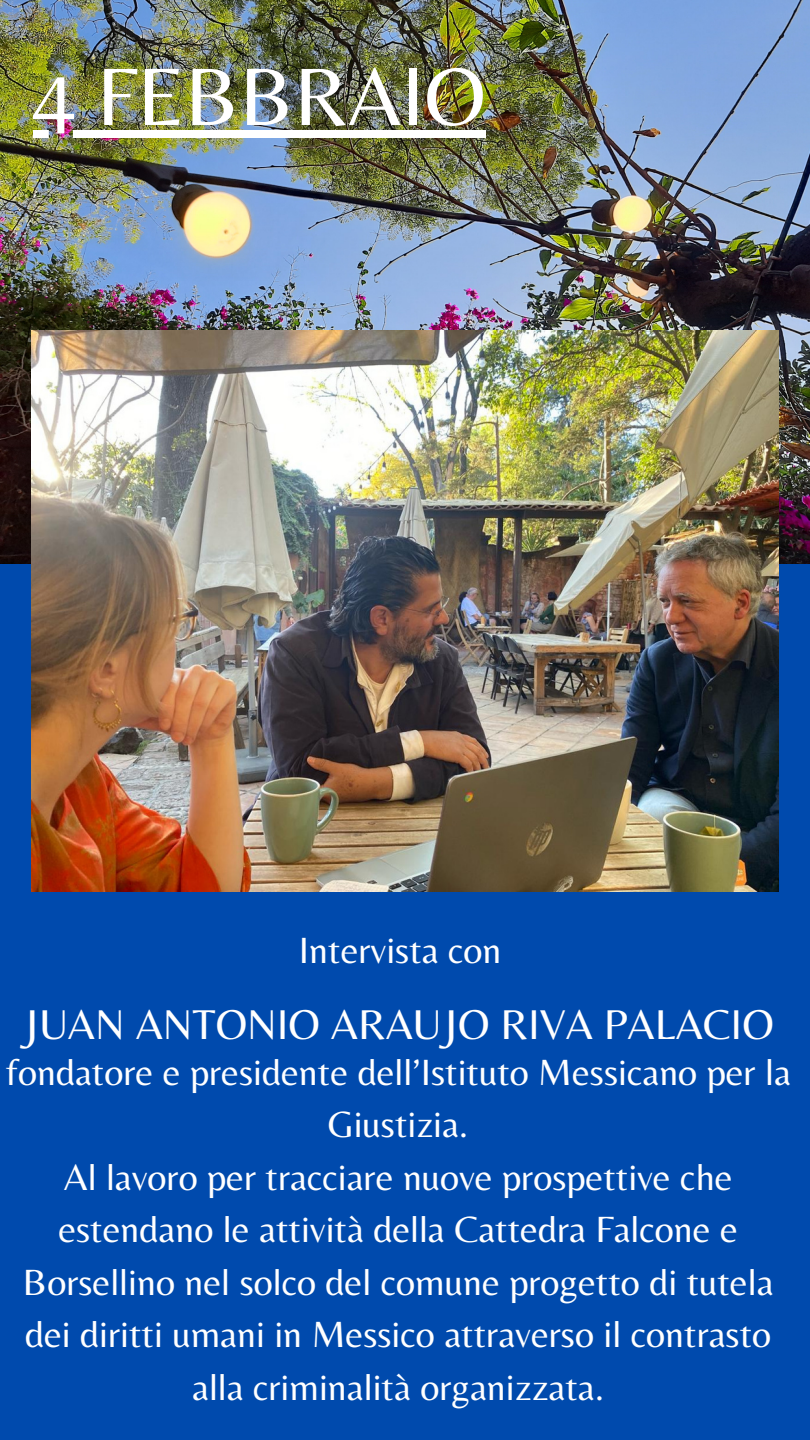
<style>
.page{position:relative;width:810px;height:1440px;background:#004aad}
.page>*{position:absolute;margin:0;border:0;box-sizing:border-box;transform-origin:0 0}
.t1{font:84.7px "Belleza";color:#fff}
.t2{font:43.3px "Belleza";color:#fff}
.t3{font:38px/52.5px "Belleza";color:#fff;text-align:center}
</style>
<div class="page">
<img style="left:0;top:0;width:810px;height:563px">
<img style="left:31px;top:331px;width:748px;height:561px">
<div style="left:33px;top:130px;width:453px;height:8px;background:#fff"></div>
<p class="t1" style="left:33px;top:46px;width:454px">4 FEBBRAIO</p>
<h2 class="t3" style="left:299px;top:924px;width:204px">Intervista con</h2>
<p class="t2" style="left:23px;top:998px;width:753px">JUAN ANTONIO ARAUJO RIVA PALACIO</p>
<p class="t3" style="left:5px;top:1045px;width:787px">fondatore e presidente dell’Istituto Messicano per la<br>Giustizia.</p>
<p class="t3" style="left:23px;top:1150px;width:752px">Al lavoro per tracciare nuove prospettive che estendano le attività della Cattedra Falcone e Borsellino nel solco del comune progetto di tutela dei diritti umani in Messico attraverso il contrasto alla criminalità organizzata.</p>
</div>
